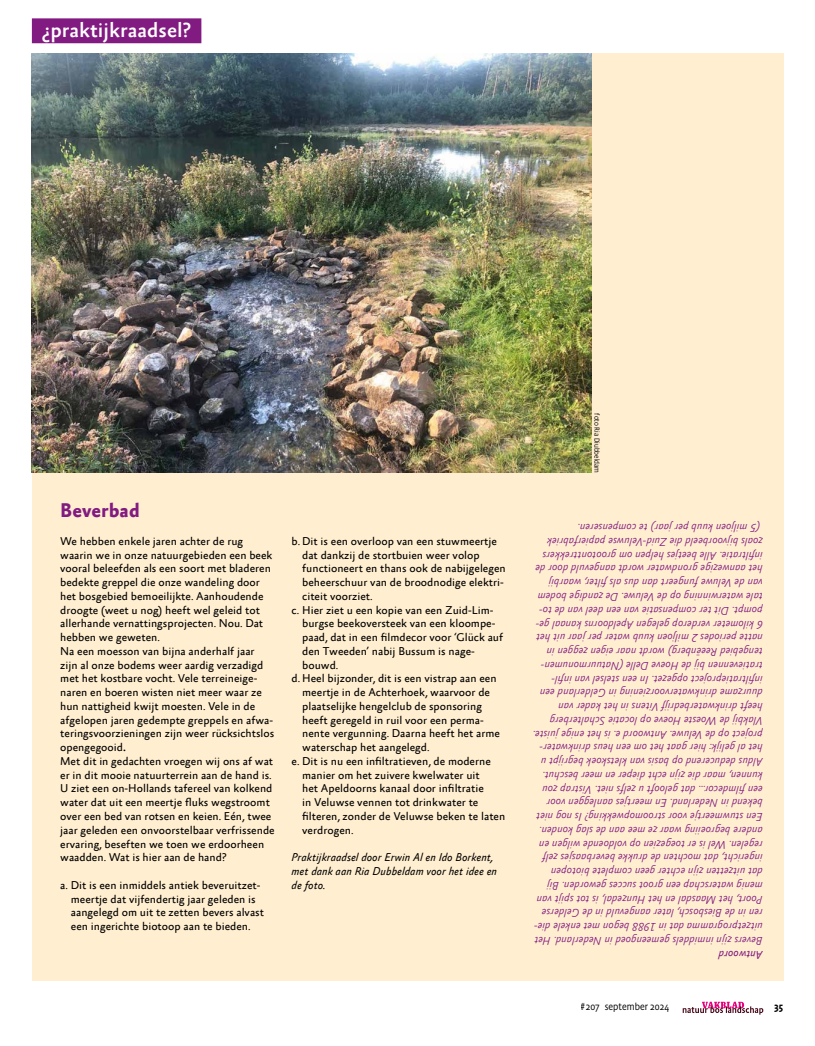
<style>
.page{position:relative;width:815px;height:1046px;background:#fff}
.page>*{position:absolute;margin:0;border:0;box-sizing:border-box;transform-origin:0 0}
.t1{font:500 21px "Absara Sans Offc Pro";color:#fff}
.t2{font:700 20px "Absara Sans Offc Pro";color:#821b81}
.t3{font:11.5px/13.8px "Absara Sans Offc Pro";color:#000}
.t4{font:italic 300 11.5px/13.8px "Absara Sans Offc Pro";color:#821b81}
.t5{font:italic 11.5px/13.8px "Absara Sans Offc Pro";color:#000}
.t6{font:italic 11.5px "Absara Sans Offc Pro";color:#821b81}
.t7{font:300 10.38px "Absara Sans Headline Pro";color:#000}
.t8{font:500 10.38px "Absara Sans Headline Pro";color:#000}
.t9{font:300 7.5px "Absara Sans Headline Pro";color:#000}
.s1{font-weight:700}
</style>
<div class="page">
<div style="left:32px;top:53px;width:751px;height:927px;background:#ffefd0"></div>
<img style="left:32px;top:53px;width:559px;height:420px">
<div style="left:32px;top:18px;width:169px;height:25px;background:#821b81"></div>
<svg style="left:683px;top:1001px;width:80px;height:13px"></svg>
<h1 class="t1" style="left:42px;top:18px;width:150px">¿praktijkraadsel?</h1>
<h2 class="t2" style="left:60px;top:499px;width:81px">Beverbad</h2>
<p class="t3" style="left:60px;top:534px;width:216px">We hebben enkele jaren achter de rug waarin we in onze natuurgebieden een beek vooral beleefden als een soort met bladeren bedekte greppel die onze wandeling door het bosgebied bemoeilijkte. Aanhoudende droogte (weet u nog) heeft wel geleid tot allerhande vernattingsprojecten. Nou. Dat hebben we geweten.<br>Na een moesson van bijna anderhalf jaar zijn al onze bodems weer aardig verzadigd met het kostbare vocht. Vele terreineige&shy;naren en boeren wisten niet meer waar ze hun nattigheid kwijt moesten. Vele in de afgelopen jaren gedempte greppels en afwa&shy;teringsvoorzieningen zijn weer rücksichtslos opengegooid<span class="s1">.<br></span>Met dit in gedachten vroegen wij ons af wat er in dit mooie natuurterrein aan de hand is.<br>U ziet een on-Hollands tafereel van kolkend water dat uit een meertje fluks wegstroomt over een bed van rotsen en keien. Eén, twee jaar geleden een onvoorstelbaar verfrissende ervaring, beseften we toen we erdoorheen waadden. Wat is hier aan de hand?</p>
<p class="t3" style="left:71px;top:878px;width:195px;text-indent:-11px">a. Dit is een inmiddels antiek beveruitzet&shy;meertje dat vijfendertig jaar geleden is aangelegd om uit te zetten bevers alvast een ingerichte biotoop aan te bieden.</p>
<p class="t3" style="left:292px;top:534px;width:207px">b. Dit is een overloop van een stuwmeertje</p>
<p class="t3" style="left:302px;top:548px;width:179px">dat dankzij de stortbuien weer volop</p>
<p class="t3" style="left:302px;top:562px;width:205px">functioneert en thans ook de nabijgelegen</p>
<p class="t3" style="left:302px;top:576px;width:203px">beheerschuur van de broodnodige elektri-</p>
<p class="t3" style="left:302px;top:589px;width:72px">citeit voorziet.</p>
<p class="t3" style="left:292px;top:603px;width:203px">c. Hier ziet u een kopie van een Zuid-Lim-</p>
<p class="t3" style="left:302px;top:617px;width:195px">burgse beekoversteek van een kloompe-</p>
<p class="t3" style="left:302px;top:631px;width:202px">paad, dat in een filmdecor voor ‘Glück auf</p>
<p class="t3" style="left:302px;top:644px;width:174px">den Tweeden’ nabij Bussum is nage-</p>
<p class="t3" style="left:302px;top:658px;width:38px">bouwd.</p>
<p class="t3" style="left:292px;top:672px;width:207px">d. Heel bijzonder, dit is een vistrap aan een</p>
<p class="t3" style="left:302px;top:686px;width:189px">meertje in de Achterhoek, waarvoor de</p>
<p class="t3" style="left:302px;top:699px;width:181px">plaatselijke hengelclub de sponsoring</p>
<p class="t3" style="left:302px;top:713px;width:183px">heeft geregeld in ruil voor een perma-</p>
<p class="t3" style="left:302px;top:727px;width:199px">nente vergunning. Daarna heeft het arme</p>
<p class="t3" style="left:302px;top:741px;width:129px">waterschap het aangelegd.</p>
<p class="t3" style="left:292px;top:754px;width:201px">e. Dit is nu een infiltratieven, de moderne</p>
<p class="t3" style="left:302px;top:768px;width:179px">manier om het zuivere kwelwater uit</p>
<p class="t3" style="left:302px;top:782px;width:183px">het Apeldoorns kanaal door infiltratie</p>
<p class="t3" style="left:302px;top:796px;width:178px">in Veluwse vennen tot drinkwater te</p>
<p class="t3" style="left:302px;top:809px;width:205px">filteren, zonder de Veluwse beken te laten</p>
<p class="t3" style="left:302px;top:823px;width:53px">verdrogen.</p>
<p class="t5" style="left:292px;top:851px;width:207px">Praktijkraadsel door Erwin Al en Ido Borkent, met dank aan Ria Dubbeldam voor het idee en de foto.</p>
<p class="t9" style="left:602px;top:413px;width:61px;rotate:90deg">foto Ria Diubbeldam</p>
<p class="t4" style="left:763px;top:946px;width:232px;rotate:-180deg">Bevers zijn inmiddels gemeengoed in Nederland. Het uitzetprogramma dat in 1988 begon met enkele die&shy;ren in de Biesbosch, later aangevuld in de Gelderse Poort, het Maasdal en het Hunzedal, is tot spijt van menig waterschap een groot succes geworden. Bij dat uitzetten zijn echter geen complete biotopen ingericht, dat mochten de drukke beverbaasjes zelf regelen. Wel is er toegezien op voldoende wilgen en andere begroeiing waar ze mee aan de slag konden.<br>Een stuwmeertje voor stroomopwekking? Is nog niet bekend in Nederland. En meertjes aanleggen voor een filmdecor… dat gelooft u zelfs niet. Vistrap zou kunnen, maar die zijn echt dieper en meer beschut.<br>Aldus deducerend op basis van kletskoek begrijpt u het al gelijk: hier gaat het om een heus drinkwater&shy;project op de Veluwe. Antwoord e. is het enige juiste.<br>Vlakbij de Woeste Hoeve op locatie Schalterberg heeft drinkwaterbedrijf Vitens in het kader van duurzame drinkwatervoorziening in Gelderland een infiltratieproject opgezet. In een stelsel van infil&shy;tratievennen bij de Hoeve Delle (Natuurmonumen&shy;tengebied Reeënberg) wordt naar eigen zeggen in natte periodes 2 miljoen kuub water per jaar uit het 6 kilometer verderop gelegen Apeldoorns kanaal ge&shy;pompt. Dit ter compensatie van een deel van de to&shy;tale waterwinning op de Veluwe. De zandige bodem van de Veluwe fungeert dan dus als filter, waarbij het aanwezige grondwater wordt aangevuld door de infiltratie. Alle beetjes helpen om grootonttrekkers zoals bijvoorbeeld die Zuid-Veluwse papierfabriek<br>(5 miljoen kuub per jaar) te compenseren.</p>
<p class="t6" style="left:763px;top:960px;width:46px;rotate:-180deg">Antwoord</p>
<p class="t7" style="left:581px;top:999px;width:90px">#207 september 2024</p>
<p class="t8" style="left:774px;top:999px;width:10px">35</p>
</div>
